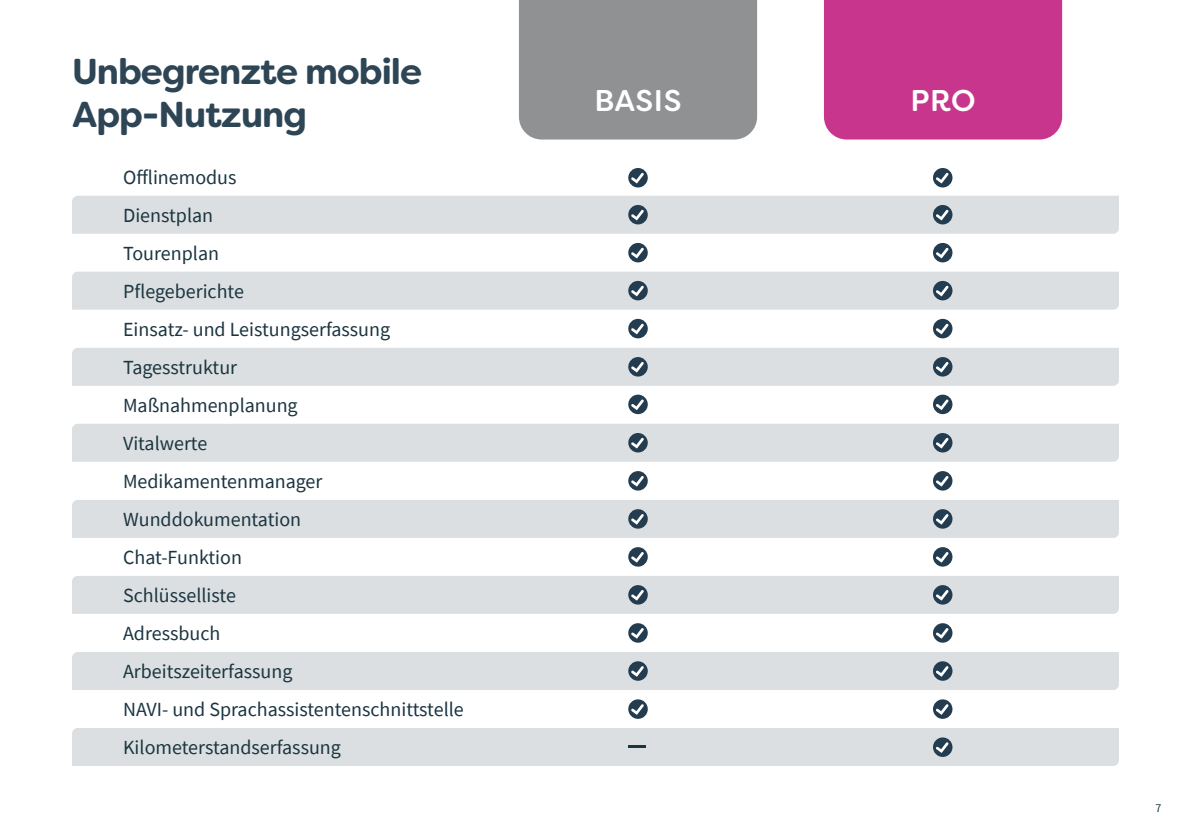
<style>
.page{position:relative;width:1191px;height:840px;background:#fff}
.page>*{position:absolute;margin:0;border:0;box-sizing:border-box;transform-origin:0 0}
.t1{font:700 36px/43.2px "Filson Soft";letter-spacing:-.025em;color:#2e4556}
.t2{font:500 30px "Filson Soft";letter-spacing:.015em;color:#fff}
.t3{font:20px/38px "Source Sans Pro";color:#1b3541}
.t4{font:12px "Source Sans Pro";color:#1b3541}
</style>
<div class="page">
<div style="left:519px;top:0;width:238px;height:139px;background:#8f9192"></div>
<div style="left:824px;top:0;width:238px;height:139px;background:#c7368c"></div>
<div style="left:628px;top:168px;width:20px;height:19px;background:#233c4f;border-radius:50%"></div>
<svg style="left:631px;top:173px;width:13px;height:10px"></svg>
<div style="left:933px;top:168px;width:19px;height:19px;background:#233c4f;border-radius:50%"></div>
<svg style="left:936px;top:173px;width:12px;height:10px"></svg>
<div style="left:72px;top:195px;width:1047px;height:38px;background:#dbdfe1"></div>
<div style="left:628px;top:243px;width:20px;height:19px;background:#233c4f;border-radius:50%"></div>
<svg style="left:631px;top:247px;width:13px;height:11px"></svg>
<div style="left:933px;top:243px;width:19px;height:19px;background:#233c4f;border-radius:50%"></div>
<svg style="left:936px;top:247px;width:12px;height:11px"></svg>
<div style="left:72px;top:271px;width:1047px;height:38px;background:#dbdfe1"></div>
<div style="left:628px;top:319px;width:20px;height:19px;background:#233c4f;border-radius:50%"></div>
<svg style="left:631px;top:323px;width:13px;height:11px"></svg>
<div style="left:933px;top:319px;width:19px;height:19px;background:#233c4f;border-radius:50%"></div>
<svg style="left:936px;top:323px;width:12px;height:11px"></svg>
<div style="left:72px;top:348px;width:1047px;height:37px;background:#dbdfe1"></div>
<svg style="left:628px;top:394px;width:20px;height:20px"></svg>
<svg style="left:631px;top:399px;width:13px;height:11px"></svg>
<div style="left:933px;top:394px;width:19px;height:20px;background:#233c4f;border-radius:50%"></div>
<svg style="left:936px;top:399px;width:12px;height:11px"></svg>
<div style="left:72px;top:424px;width:1047px;height:37px;background:#dbdfe1"></div>
<div style="left:628px;top:471px;width:20px;height:19px;background:#233c4f;border-radius:50%"></div>
<svg style="left:631px;top:476px;width:13px;height:10px"></svg>
<div style="left:933px;top:471px;width:19px;height:19px;background:#233c4f;border-radius:50%"></div>
<svg style="left:936px;top:476px;width:12px;height:10px"></svg>
<div style="left:72px;top:500px;width:1047px;height:37px;background:#dbdfe1"></div>
<div style="left:628px;top:547px;width:20px;height:19px;background:#233c4f;border-radius:50%"></div>
<svg style="left:631px;top:552px;width:13px;height:10px"></svg>
<div style="left:933px;top:547px;width:19px;height:19px;background:#233c4f;border-radius:50%"></div>
<svg style="left:936px;top:552px;width:12px;height:10px"></svg>
<div style="left:72px;top:576px;width:1047px;height:37px;background:#dbdfe1"></div>
<svg style="left:628px;top:623px;width:20px;height:19px"></svg>
<svg style="left:631px;top:627px;width:13px;height:11px"></svg>
<div style="left:933px;top:623px;width:19px;height:19px;background:#233c4f;border-radius:50%"></div>
<svg style="left:936px;top:628px;width:12px;height:10px"></svg>
<div style="left:72px;top:652px;width:1047px;height:37px;background:#dbdfe1"></div>
<svg style="left:628px;top:699px;width:20px;height:19px"></svg>
<svg style="left:631px;top:703px;width:13px;height:11px"></svg>
<div style="left:933px;top:699px;width:19px;height:19px;background:#233c4f;border-radius:50%"></div>
<svg style="left:936px;top:704px;width:12px;height:10px"></svg>
<div style="left:72px;top:728px;width:1047px;height:37px;background:#dbdfe1"></div>
<hr style="left:628px;top:744px;width:17px;height:3px;background:#1b3541">
<h1 class="t1" style="left:72px;top:50px;width:352px">Unbegrenzte mobile<br>App-Nutzung</h1>
<p class="t3" style="left:123px;top:158px;width:342px">Offlinemodus<br>Dienstplan<br>Tourenplan<br>Pflegeberichte<br>Einsatz- und Leistungserfassung<br>Tagesstruktur<br>Maßnahmenplanung<br>Vitalwerte<br>Medikamentenmanager<br>Wunddokumentation<br>Chat-Funktion<br>Schlüsselliste<br>Adressbuch<br>Arbeitszeiterfassung<br>NAVI- und Sprachassistentenschnittstelle<br>Kilometerstandserfassung</p>
<h2 class="t2" style="left:594px;top:81px;width:88px">BASIS</h2>
<h2 class="t2" style="left:910px;top:81px;width:67px">PRO</h2>
<p class="t4" style="left:1155px;top:799px;width:7px">7</p>
</div>
